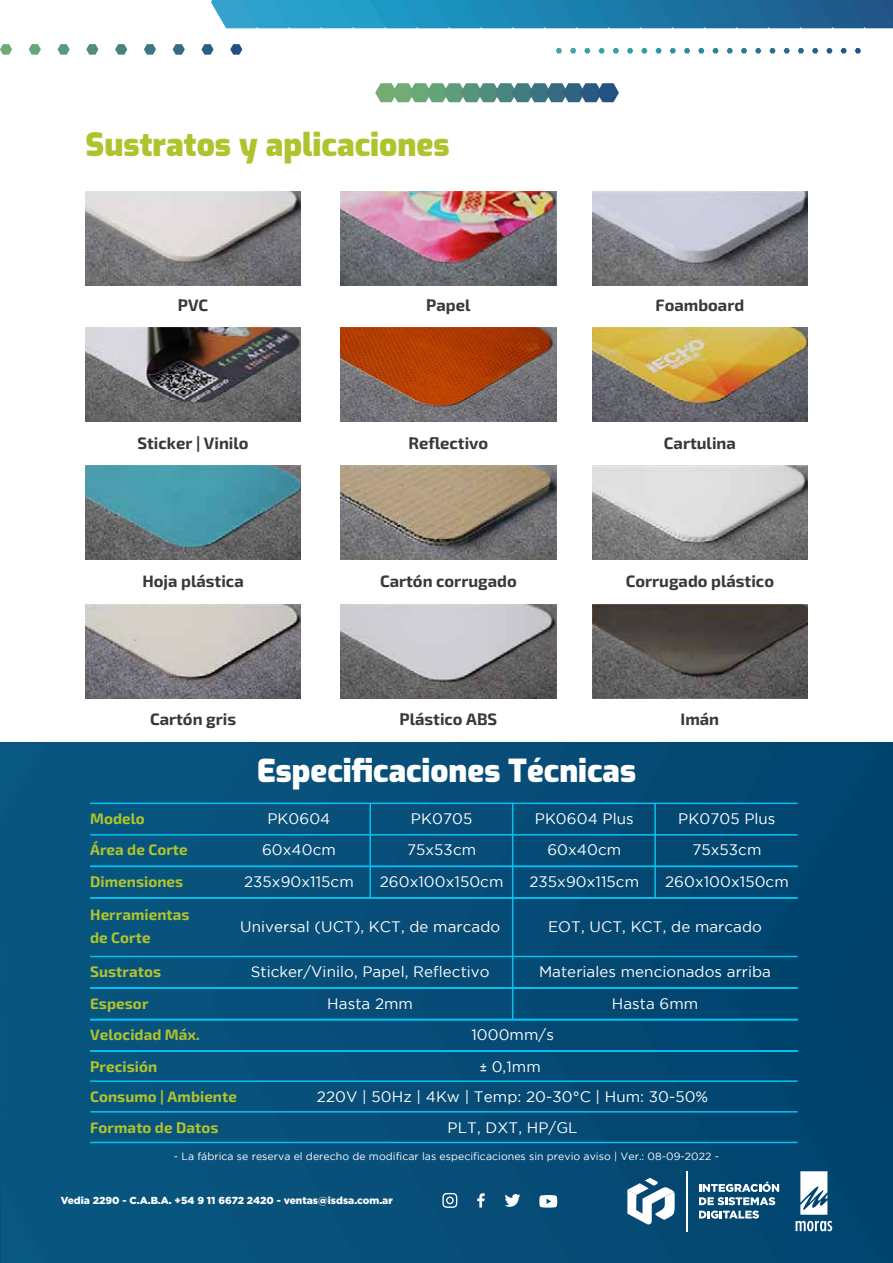
<style>
.page{position:relative;width:893px;height:1263px;background:#fff}
.page>*{position:absolute;margin:0;border:0;box-sizing:border-box;transform-origin:0 0}
.t1{font:900 31.8px "Exo";color:#afc32e}
.t2{font:900 31.5px "Exo";color:#fff}
.t3{font:700 16.5px "Exo 2";color:#393939}
.t4{font:15.15px "Gotham";letter-spacing:.005em;color:#fff}
.t5{font:700 15.15px/23.1px "Exo 2";letter-spacing:.005em;color:#afc32e}
.t6{font:10.5px "Gotham";letter-spacing:.005em;color:#fff}
.t7{font:900 10.2px "Gotham";color:#fff}
.s1{font-family:"Dosis";font-weight:500;font-size:15.3px}
</style>
<div class="page">
<svg style="left:375px;top:83px;width:244px;height:19px"></svg>
<svg style="left:0;top:44px;width:12px;height:11px"></svg>
<svg style="left:29px;top:44px;width:12px;height:11px"></svg>
<svg style="left:58px;top:44px;width:12px;height:11px"></svg>
<svg style="left:86px;top:44px;width:12px;height:11px"></svg>
<svg style="left:115px;top:44px;width:12px;height:11px"></svg>
<svg style="left:144px;top:44px;width:12px;height:11px"></svg>
<svg style="left:173px;top:44px;width:12px;height:11px"></svg>
<svg style="left:201px;top:44px;width:13px;height:11px"></svg>
<svg style="left:230px;top:44px;width:12px;height:11px"></svg>
<svg style="left:556px;top:48px;width:6px;height:5px"></svg>
<svg style="left:570px;top:48px;width:6px;height:5px"></svg>
<svg style="left:584px;top:48px;width:6px;height:5px"></svg>
<svg style="left:598px;top:48px;width:7px;height:5px"></svg>
<svg style="left:613px;top:48px;width:6px;height:5px"></svg>
<svg style="left:627px;top:48px;width:6px;height:5px"></svg>
<svg style="left:641px;top:48px;width:6px;height:5px"></svg>
<svg style="left:655px;top:48px;width:7px;height:5px"></svg>
<svg style="left:670px;top:48px;width:6px;height:5px"></svg>
<svg style="left:684px;top:48px;width:6px;height:5px"></svg>
<svg style="left:698px;top:48px;width:6px;height:5px"></svg>
<svg style="left:712px;top:48px;width:7px;height:5px"></svg>
<svg style="left:727px;top:48px;width:6px;height:5px"></svg>
<svg style="left:741px;top:48px;width:6px;height:5px"></svg>
<svg style="left:755px;top:48px;width:6px;height:5px"></svg>
<svg style="left:769px;top:48px;width:7px;height:5px"></svg>
<svg style="left:784px;top:48px;width:6px;height:5px"></svg>
<svg style="left:798px;top:48px;width:6px;height:5px"></svg>
<svg style="left:812px;top:48px;width:6px;height:5px"></svg>
<svg style="left:826px;top:48px;width:6px;height:5px"></svg>
<svg style="left:840px;top:48px;width:7px;height:5px"></svg>
<svg style="left:855px;top:48px;width:6px;height:5px"></svg>
<svg style="left:211px;top:0;width:682px;height:28px"></svg>
<div style="left:0;top:743px;width:105px;height:520px;background:#085680"></div>
<div style="left:105px;top:743px;width:105px;height:520px;background:#07547e"></div>
<div style="left:210px;top:743px;width:104px;height:520px;background:#08527b"></div>
<div style="left:314px;top:743px;width:105px;height:520px;background:#085079"></div>
<div style="left:419px;top:743px;width:105px;height:520px;background:#074d77"></div>
<div style="left:524px;top:743px;width:104px;height:520px;background:#064b75"></div>
<div style="left:628px;top:743px;width:105px;height:520px;background:#044872"></div>
<div style="left:733px;top:743px;width:160px;height:520px;background:#014670"></div>
<div style="left:838px;top:906px;width:55px;height:192px;background:#02426c"></div>
<hr style="left:90px;top:803px;width:707px;height:1px;background:#06c1f2">
<hr style="left:512px;top:803px;width:1px;height:216px;background:#06c1f2">
<hr style="left:369px;top:803px;width:2px;height:95px;background:#06c1f2">
<hr style="left:654px;top:803px;width:2px;height:95px;background:#06c1f2">
<hr style="left:90px;top:834px;width:707px;height:1px;background:#06c1f2">
<hr style="left:90px;top:866px;width:707px;height:1px;background:#06c1f2">
<hr style="left:90px;top:897px;width:707px;height:2px;background:#06c1f2">
<hr style="left:90px;top:956px;width:707px;height:1px;background:#06c1f2">
<hr style="left:90px;top:987px;width:707px;height:2px;background:#06c1f2">
<hr style="left:90px;top:1019px;width:707px;height:1px;background:#06c1f2">
<hr style="left:90px;top:1050px;width:707px;height:2px;background:#06c1f2">
<hr style="left:90px;top:1080px;width:707px;height:2px;background:#06c1f2">
<hr style="left:90px;top:1111px;width:707px;height:1px;background:#06c1f2">
<hr style="left:90px;top:1142px;width:707px;height:1px;background:#06c1f2">
<img style="left:592px;top:604px;width:215px;height:94px">
<img style="left:341px;top:604px;width:215px;height:94px">
<img style="left:592px;top:465px;width:215px;height:94px">
<img style="left:85px;top:604px;width:216px;height:94px">
<img style="left:341px;top:465px;width:215px;height:94px">
<img style="left:85px;top:465px;width:216px;height:94px">
<img style="left:592px;top:328px;width:215px;height:94px">
<img style="left:341px;top:328px;width:215px;height:94px">
<img style="left:85px;top:328px;width:216px;height:94px">
<img style="left:592px;top:191px;width:215px;height:94px">
<img style="left:341px;top:191px;width:215px;height:94px">
<img style="left:85px;top:191px;width:216px;height:94px">
<svg style="left:627px;top:1178px;width:48px;height:46px"></svg>
<svg style="left:699px;top:1181px;width:80px;height:37px"></svg>
<hr style="left:686px;top:1171px;width:2px;height:60px;background:#fff">
<svg style="left:800px;top:1171px;width:27px;height:44px"></svg>
<svg style="left:796px;top:1221px;width:36px;height:10px"></svg>
<svg style="left:477px;top:1193px;width:8px;height:14px"></svg>
<svg style="left:442px;top:1193px;width:15px;height:15px"></svg>
<svg style="left:539px;top:1195px;width:18px;height:12px"></svg>
<svg style="left:505px;top:1194px;width:15px;height:13px"></svg>
<h1 class="t1" style="left:85px;top:121px;width:366px">Sustratos y aplicaciones</h1>
<p class="t3" style="left:178px;top:294px;width:32px">PVC</p>
<p class="t3" style="left:426px;top:294px;width:46px">Papel</p>
<p class="t3" style="left:655px;top:294px;width:90px">Foamboard</p>
<p class="t3" style="left:138px;top:432px;width:113px">Sticker | Vinilo</p>
<p class="t3" style="left:408px;top:432px;width:81px">Reflectivo</p>
<p class="t3" style="left:664px;top:432px;width:73px">Cartulina</p>
<p class="t3" style="left:142px;top:570px;width:103px">Hoja plástica</p>
<p class="t3" style="left:380px;top:570px;width:138px">Cartón corrugado</p>
<p class="t3" style="left:626px;top:570px;width:150px">Corrugado plástico</p>
<p class="t3" style="left:150px;top:707px;width:88px">Cartón gris</p>
<p class="t3" style="left:399px;top:707px;width:99px">Plástico ABS</p>
<p class="t3" style="left:680px;top:707px;width:40px">Imán</p>
<h2 class="t2" style="left:257px;top:747px;width:381px">Especificaciones Técnicas</h2>
<p class="t5" style="left:90px;top:806px;width:56px">Modelo</p>
<p class="t4" style="left:267px;top:810px;width:65px">PK0604</p>
<p class="t4" style="left:411px;top:810px;width:63px">PK0705</p>
<p class="t4" style="left:535px;top:810px;width:100px">PK0604 Plus</p>
<p class="t4" style="left:678px;top:810px;width:99px">PK0705 Plus</p>
<p class="t5" style="left:90px;top:838px;width:99px">Área de Corte</p>
<p class="t4" style="left:262px;top:842px;width:75px">60x40cm</p>
<p class="t4" style="left:407px;top:842px;width:71px">75x53cm</p>
<p class="t4" style="left:547px;top:842px;width:75px">60x40cm</p>
<p class="t4" style="left:692px;top:842px;width:71px">75x53cm</p>
<p class="t5" style="left:90px;top:869px;width:95px">Dimensiones</p>
<p class="t4" style="left:244px;top:873px;width:111px">235x90x115cm</p>
<p class="t4" style="left:380px;top:873px;width:125px">260x100x150cm</p>
<p class="t4" style="left:529px;top:873px;width:111px">235x90x115cm</p>
<p class="t4" style="left:665px;top:873px;width:125px">260x100x150cm</p>
<p class="t5" style="left:90px;top:902px;width:101px">Herramientas de Corte</p>
<p class="t4" style="left:240px;top:918px;width:262px">Universal (UCT), KCT, de marcado</p>
<p class="t4" style="left:548px;top:918px;width:215px">EOT, UCT, KCT, de marcado</p>
<p class="t5" style="left:90px;top:960px;width:72px">Sustratos</p>
<p class="t4" style="left:251px;top:963px;width:240px">Sticker/Vinilo, Papel, Reflectivo</p>
<p class="t4" style="left:539px;top:963px;width:234px">Materiales mencionados arriba</p>
<p class="t5" style="left:90px;top:991px;width:60px">Espesor</p>
<p class="t4" style="left:327px;top:995px;width:87px">Hasta 2mm</p>
<p class="t4" style="left:612px;top:995px;width:88px">Hasta 6mm</p>
<p class="t5" style="left:90px;top:1023px;width:111px">Velocidad Máx.</p>
<p class="t4" style="left:471px;top:1026px;width:84px">1000mm/s</p>
<p class="t5" style="left:90px;top:1054px;width:69px">Precisión</p>
<p class="t4" style="left:480px;top:1058px;width:62px"><span class="s1">±</span> 0,1mm</p>
<p class="t5" style="left:90px;top:1085px;width:148px">Consumo | Ambiente</p>
<p class="t4" style="left:317px;top:1089px;width:393px">220V | 50Hz | 4Kw | Temp: 20-30°C | Hum: 30-50%</p>
<p class="t5" style="left:90px;top:1116px;width:130px">Formato de Datos</p>
<p class="t4" style="left:448px;top:1119px;width:132px">PLT, DXT, HP/GL</p>
<p class="t6" style="left:174px;top:1150px;width:546px">- La fábrica se reserva el derecho de modificar las especificaciones sin previo aviso | Ver.: 08-09-2022 -</p>
<p class="t7" style="left:61px;top:1195px;width:333px">Vedia 2290 - C.A.B.A. +54 9 11 6672 2420 - ventas@isdsa.com.ar</p>
</div>
